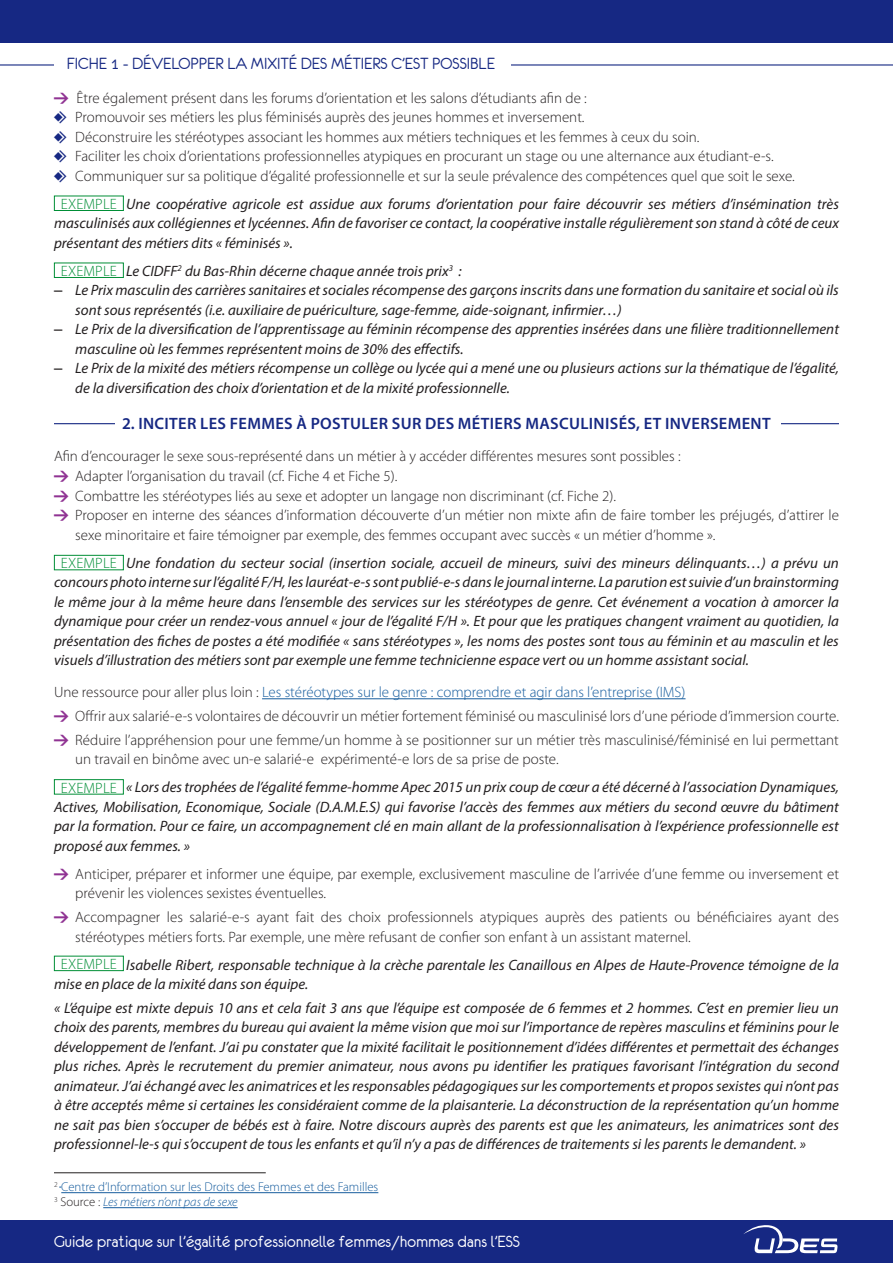
<style>
.page{position:relative;width:893px;height:1263px;background:#fff}
.page>*{position:absolute;margin:0;border:0;box-sizing:border-box;transform-origin:0 0}
.t1{font:18px "Eurofurenceregular";color:#fff}
.t2{font:18px "Eurofurenceregular";color:#162883}
.Style_de_paragraphe{font:600 16.5px "Myriad Pro";letter-spacing:.02em;color:#162883}
.Style_de_paragraphe-2{font:italic 15px/19.5px "Myriad Pro";color:#231f20;text-align:justify}
.Style_de_paragraphe-3{font:300 15px/19.5px "Myriad Pro";color:#231f20}
.Style_de_paragraphe-4{font:300 15px "Myriad Pro";color:#175d9e}
.Style_de_paragraphe-5{font:300 15px "Myriad Pro";letter-spacing:.01em;color:#008e36}
.Style_de_paragraphe-6{font:300 12.75px "Myriad Pro";color:#175d9e}
.Style_de_paragraphe-7{font:italic 300 12.75px "Myriad Pro";color:#175d9e}
.s1{font-family:"Pointers";font-weight:400;font-size:15.75px;color:#903393}
.s2{font-family:"Pointers";font-weight:400;font-size:15.75px;color:#162883}
.s3{font-family:"Arial";font-style:normal}
.s4{color:#231f20}
.s5{font-style:normal;color:#231f20}
</style>
<div class="page">
<hr style="left:54px;top:423px;width:785px;height:1px;background:#162883">
<div style="left:115px;top:415px;width:666px;height:18px;background:#fff"></div>
<hr style="left:0;top:64px;width:893px;height:2px;background:#162883">
<div style="left:54px;top:54px;width:457px;height:25px;background:#fff"></div>
<div style="left:0;top:1220px;width:893px;height:43px;background:#162883"></div>
<div style="left:0;top:0;width:893px;height:43px;background:#162883"></div>
<svg style="left:743px;top:1225px;width:94px;height:28px"></svg>
<hr style="left:262px;top:698px;width:423px;height:1px;background:#175d9e">
<div style="left:54px;top:196px;width:70px;height:15px;border:1px solid #008e36"></div>
<div style="left:54px;top:263px;width:70px;height:15px;border:1px solid #008e36"></div>
<div style="left:54px;top:555px;width:70px;height:15px;border:1px solid #008e36"></div>
<div style="left:54px;top:779px;width:70px;height:15px;border:1px solid #008e36"></div>
<div style="left:54px;top:956px;width:70px;height:15px;border:1px solid #008e36"></div>
<hr style="left:61px;top:1192px;width:317px;height:1px;background:#175d9e">
<hr style="left:103px;top:1207px;width:135px;height:1px;background:#175d9e">
<hr style="left:54px;top:1172px;width:212px;height:1px;background:#231f20">
<p class="t2" style="left:67px;top:54px;width:429px">FICHE 1 - DÉVELOPPER LA MIXITÉ DES MÉTIERS C’EST POSSIBLE</p>
<p class="Style_de_paragraphe-3" style="left:54px;top:88px;width:534px"><span class="s1">1</span> Être également présent dans les forums d’orientation et les salons d’étudiants afin de :</p>
<p class="Style_de_paragraphe-3" style="left:54px;top:107px;width:532px"><span class="s2">k</span> Promouvoir ses métiers les plus féminisés auprès des jeunes hommes et inversement.</p>
<p class="Style_de_paragraphe-3" style="left:54px;top:127px;width:647px"><span class="s2">k</span> Déconstruire les stéréotypes associant les hommes aux métiers techniques et les femmes à ceux du soin.</p>
<p class="Style_de_paragraphe-3" style="left:54px;top:146px;width:721px"><span class="s2">k</span> Faciliter les choix d’orientations professionnelles atypiques en procurant un stage ou une alternance aux étudiant-e-s.</p>
<p class="Style_de_paragraphe-3" style="left:54px;top:166px;width:742px"><span class="s2">k</span> Communiquer sur sa politique d’égalité professionnelle et sur la seule prévalence des compétences quel que soit le sexe.</p>
<p class="Style_de_paragraphe-2" style="left:54px;top:194px;width:786px;text-indent:72px">Une coopérative agricole est assidue aux forums d’orientation pour faire découvrir ses métiers d’insémination très masculinisés aux collégiennes et lycéennes. Afin de favoriser ce contact, la coopérative installe régulièrement son stand à côté de ceux présentant des métiers dits « féminisés ».</p>
<p class="Style_de_paragraphe-2" style="left:126px;top:261px;width:337px">Le CIDFF<sup>2</sup> du Bas-Rhin décerne chaque année trois prix<sup>3</sup> :</p>
<p class="Style_de_paragraphe-2" style="left:75px;top:280px;width:765px;text-indent:-21px"><span class="s3">–</span> Le Prix masculin des carrières sanitaires et sociales récompense des garçons inscrits dans une formation du sanitaire et social où ils sont sous représentés (i.e. auxiliaire de puériculture, sage-femme, aide-soignant, infirmier…)</p>
<p class="Style_de_paragraphe-2" style="left:75px;top:319px;width:765px;text-indent:-21px"><span class="s3">–</span> Le Prix de la diversification de l’apprentissage au féminin récompense des apprenties insérées dans une filière traditionnellement masculine où les femmes représentent moins de 30% des effectifs.</p>
<p class="Style_de_paragraphe-2" style="left:75px;top:358px;width:765px;text-indent:-21px"><span class="s3">–</span> Le Prix de la mixité des métiers récompense un collège ou lycée qui a mené une ou plusieurs actions sur la thématique de l’égalité, de la diversification des choix d’orientation et de la mixité professionnelle.</p>
<p class="Style_de_paragraphe" style="left:122px;top:413px;width:650px">2. INCITER LES FEMMES À POSTULER SUR DES MÉTIERS MASCULINISÉS, ET INVERSEMENT</p>
<p class="Style_de_paragraphe-3" style="left:54px;top:447px;width:628px">Afin d’encourager le sexe sous-représenté dans un métier à y accéder différentes mesures sont possibles :</p>
<p class="Style_de_paragraphe-3" style="left:54px;top:466px;width:345px"><span class="s1">1</span> Adapter l’organisation du travail (cf. Fiche 4 et Fiche 5).</p>
<p class="Style_de_paragraphe-3" style="left:54px;top:486px;width:564px"><span class="s1">1</span> Combattre les stéréotypes liés au sexe et adopter un langage non discriminant (cf. Fiche 2).</p>
<p class="Style_de_paragraphe-3" style="left:75px;top:505px;width:765px;text-indent:-21px"><span class="s1">1</span> Proposer en interne des séances d’information découverte d’un métier non mixte afin de faire tomber les préjugés, d’attirer le sexe minoritaire et faire témoigner par exemple, des femmes occupant avec succès « un métier d’homme ».</p>
<p class="Style_de_paragraphe-2" style="left:54px;top:552px;width:787px;text-indent:72px">Une fondation du secteur social (insertion sociale, accueil de mineurs, suivi des mineurs délinquants…) a prévu un concours photo interne sur l’égalité F/H, les lauréat-e-s sont publié-e-s dans le journal interne. La parution est suivie d’un brainstorming le même jour à la même heure dans l’ensemble des services sur les stéréotypes de genre. Cet événement a vocation à amorcer la dynamique pour créer un rendez-vous annuel « jour de l’égalité F/H ». Et pour que les pratiques changent vraiment au quotidien, la présentation des fiches de postes a été modifiée « sans stéréotypes », les noms des postes sont tous au féminin et au masculin et les visuels d’illustration des métiers sont par exemple une femme technicienne espace vert ou un homme assistant social.</p>
<p class="Style_de_paragraphe-4" style="left:54px;top:683px;width:633px"><span class="s4">Une ressource pour aller plus loin :</span> Les stéréotypes sur le genre : comprendre et agir dans l’entreprise (IMS)</p>
<p class="Style_de_paragraphe-3" style="left:54px;top:706px;width:786px"><span class="s1">1</span> Offrir aux salarié-e-s volontaires de découvrir un métier fortement féminisé ou masculinisé lors d’une période d’immersion courte.</p>
<p class="Style_de_paragraphe-3" style="left:75px;top:730px;width:765px;text-indent:-21px"><span class="s1">1</span> Réduire l’appréhension pour une femme/un homme à se positionner sur un métier très masculinisé/féminisé en lui permettant un travail en binôme avec un-e salarié-e expérimenté-e lors de sa prise de poste.</p>
<p class="Style_de_paragraphe-2" style="left:54px;top:777px;width:786px;text-indent:72px">« Lors des trophées de l’égalité femme-homme Apec 2015 un prix coup de cœur a été décerné à l’association Dynamiques, Actives, Mobilisation, Economique, Sociale (D.A.M.E.S) qui favorise l’accès des femmes aux métiers du second œuvre du bâtiment par la formation. Pour ce faire, un accompagnement clé en main allant de la professionnalisation à l’expérience professionnelle est proposé aux femmes. »</p>
<p class="Style_de_paragraphe-3" style="left:75px;top:864px;width:765px;text-indent:-21px"><span class="s1">1</span> Anticiper, préparer et informer une équipe, par exemple, exclusivement masculine de l’arrivée d’une femme ou inversement et prévenir les violences sexistes éventuelles.</p>
<p class="Style_de_paragraphe-3" style="left:75px;top:907px;width:765px;text-indent:-21px"><span class="s1">1</span> Accompagner les salarié-e-s ayant fait des choix professionnels atypiques auprès des patients ou bénéficiaires ayant des stéréotypes métiers forts. Par exemple, une mère refusant de confier son enfant à un assistant maternel.</p>
<p class="Style_de_paragraphe-2" style="left:54px;top:954px;width:786px;text-indent:72px">Isabelle Ribert, responsable technique à la crèche parentale les Canaillous en Alpes de Haute-Provence témoigne de la mise en place de la mixité dans son équipe.</p>
<p class="Style_de_paragraphe-2" style="left:54px;top:998px;width:786px">« L’équipe est mixte depuis 10 ans et cela fait 3 ans que l’équipe est composée de 6 femmes et 2 hommes. C’est en premier lieu un choix des parents, membres du bureau qui avaient la même vision que moi sur l’importance de repères masculins et féminins pour le développement de l’enfant. J’ai pu constater que la mixité facilitait le positionnement d’idées différentes et permettait des échanges plus riches. Après le recrutement du premier animateur, nous avons pu identifier les pratiques favorisant l’intégration du second animateur. J’ai échangé avec les animatrices et les responsables pédagogiques sur les comportements et propos sexistes qui n’ont pas à être acceptés même si certaines les considéraient comme de la plaisanterie. La déconstruction de la représentation qu’un homme ne sait pas bien s’occuper de bébés est à faire. Notre discours auprès des parents est que les animateurs, les animatrices sont des professionnel-le-s qui s’occupent de tous les enfants et qu’il n’y a pas de différences de traitements si les parents le demandent. »</p>
<p class="Style_de_paragraphe-5" style="left:61px;top:195px;width:57px">EXEMPLE</p>
<p class="Style_de_paragraphe-5" style="left:61px;top:262px;width:57px">EXEMPLE</p>
<p class="Style_de_paragraphe-5" style="left:61px;top:554px;width:57px">EXEMPLE</p>
<p class="Style_de_paragraphe-5" style="left:61px;top:778px;width:57px">EXEMPLE</p>
<p class="Style_de_paragraphe-5" style="left:61px;top:955px;width:57px">EXEMPLE</p>
<p class="Style_de_paragraphe-6" style="left:54px;top:1179px;width:326px"><sup>2</sup> Centre d’Information sur les Droits des Femmes et des Familles</p>
<p class="Style_de_paragraphe-7" style="left:54px;top:1194px;width:185px"><sup>3</sup> <span class="s5">Source :</span> Les métiers n’ont pas de sexe</p>
<p class="t1" style="left:54px;top:1232px;width:468px">Guide pratique sur l’égalité professionnelle femmes/hommes dans l’ESS</p>
</div>
